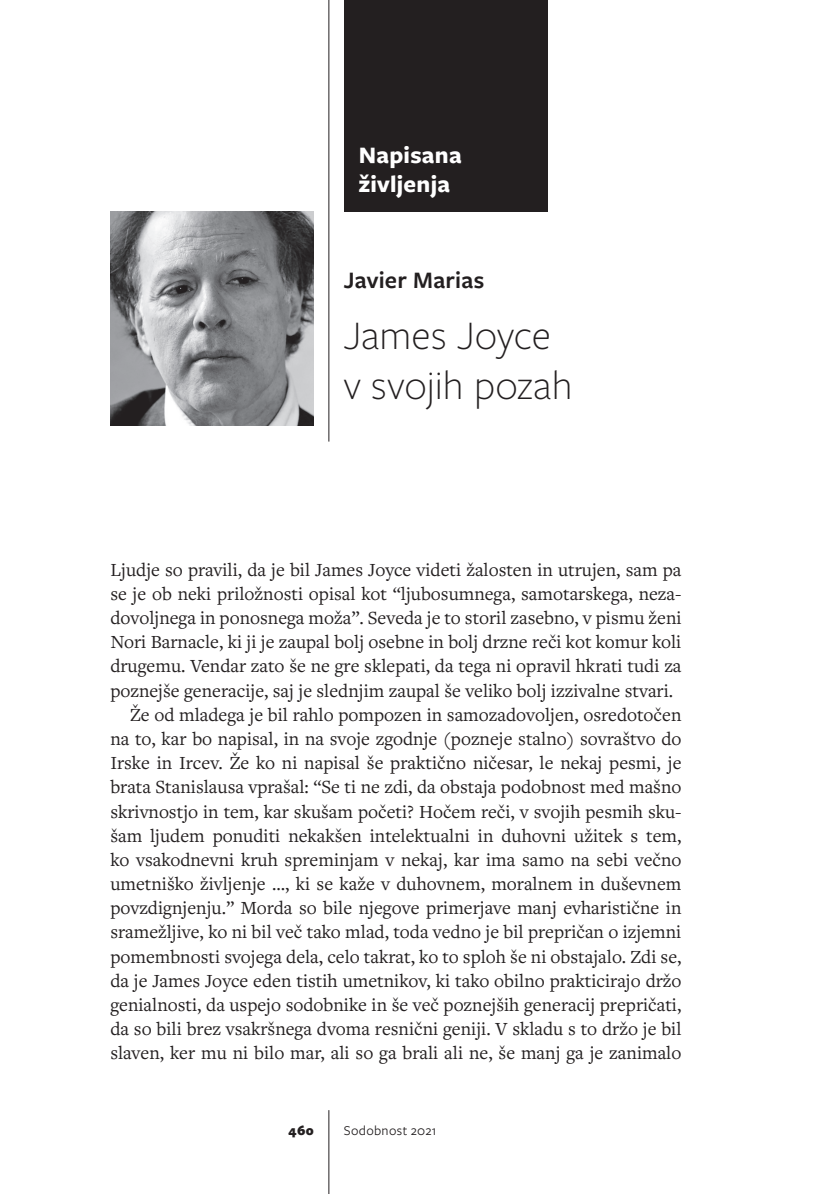
<style>
.page{position:relative;width:819px;height:1194px;background:#fff}
.page>*{position:absolute;margin:0;border:0;box-sizing:border-box;transform-origin:0 0}
.t1{font:300 42px/50.4px "Freight Sans Pro";letter-spacing:.005em;color:#231f20}
.t2{font:700 24.5px/29.4px "Freight Sans Pro";letter-spacing:.015em;color:#fff}
.t3{font:600 24.5px "Freight Sans Pro";letter-spacing:.01em;color:#231f20}
.t4{font:19.25px "Freight Text Pro";color:#231f20}
.t5{font:14px "Freight Sans Pro";letter-spacing:.025em;color:#231f20}
.t6{font:900 14px "Freight Sans Pro";color:#231f20}
</style>
<div class="page">
<img style="left:110px;top:212px;width:204px;height:213px">
<hr style="left:328px;top:1110px;width:1px;height:83px;background:#231f20">
<hr style="left:328px;top:0;width:1px;height:441px;background:#231f20">
<div style="left:343px;top:0;width:204px;height:212px;background:#231f20"></div>
<p class="t2" style="left:358px;top:139px;width:104px">Napisana življenja</p>
<p class="t3" style="left:343px;top:264px;width:142px">Javier Marias</p>
<h1 class="t1" style="left:343px;top:308px;width:230px">James Joyce v svojih pozah</h1>
<p class="t4" style="left:110px;top:557px;width:572px">Ljudje so pravili, da je bil James Joyce videti žalosten in utrujen, sam pa</p>
<p class="t4" style="left:110px;top:581px;width:572px">se je ob neki priložnosti opisal kot “ljubosumnega, samotarskega, neza-</p>
<p class="t4" style="left:110px;top:605px;width:572px">dovoljnega in ponosnega moža”. Seveda je to storil zasebno, v pismu ženi</p>
<p class="t4" style="left:110px;top:629px;width:572px">Nori Barnacle, ki ji je zaupal bolj osebne in bolj drzne reči kot komur koli</p>
<p class="t4" style="left:110px;top:653px;width:572px">drugemu. Vendar zato še ne gre sklepati, da tega ni opravil hkrati tudi za</p>
<p class="t4" style="left:110px;top:677px;width:564px">poznejše generacije, saj je slednjim zaupal še veliko bolj izzivalne stvari.</p>
<p class="t4" style="left:130px;top:702px;width:552px">Že od mladega je bil rahlo pompozen in samozadovoljen, osredotočen</p>
<p class="t4" style="left:110px;top:726px;width:572px">na to, kar bo napisal, in na svoje zgodnje (pozneje stalno) sovraštvo do</p>
<p class="t4" style="left:110px;top:750px;width:572px">Irske in Ircev. Že ko ni napisal še praktično ničesar, le nekaj pesmi, je</p>
<p class="t4" style="left:110px;top:774px;width:572px">brata Stanislausa vprašal: “Se ti ne zdi, da obstaja podobnost med mašno</p>
<p class="t4" style="left:110px;top:798px;width:572px">skrivnostjo in tem, kar skušam početi? Hočem reči, v svojih pesmih sku-</p>
<p class="t4" style="left:110px;top:822px;width:572px">šam ljudem ponuditi nekakšen intelektualni in duhovni užitek s tem,</p>
<p class="t4" style="left:110px;top:847px;width:572px">ko vsakodnevni kruh spreminjam v nekaj, kar ima samo na sebi večno</p>
<p class="t4" style="left:110px;top:871px;width:572px">umetniško življenje …, ki se kaže v duhovnem, moralnem in duševnem</p>
<p class="t4" style="left:110px;top:895px;width:572px">povzdignjenju.” Morda so bile njegove primerjave manj evharistične in</p>
<p class="t4" style="left:110px;top:919px;width:572px">sramežljive, ko ni bil več tako mlad, toda vedno je bil prepričan o izjemni</p>
<p class="t4" style="left:110px;top:943px;width:572px">pomembnosti svojega dela, celo takrat, ko to sploh še ni obstajalo. Zdi se,</p>
<p class="t4" style="left:110px;top:967px;width:572px">da je James Joyce eden tistih umetnikov, ki tako obilno prakticirajo držo</p>
<p class="t4" style="left:110px;top:992px;width:572px">genialnosti, da uspejo sodobnike in še več poznejših generacij prepričati,</p>
<p class="t4" style="left:110px;top:1016px;width:572px">da so bili brez vsakršnega dvoma resnični geniji. V skladu s to držo je bil</p>
<p class="t4" style="left:110px;top:1040px;width:572px">slaven, ker mu ni bilo mar, ali so ga brali ali ne, še manj ga je zanimalo</p>
<p class="t6" style="left:288px;top:1120px;width:27px">460</p>
<p class="t5" style="left:343px;top:1120px;width:94px">Sodobnost 2021</p>
</div>
